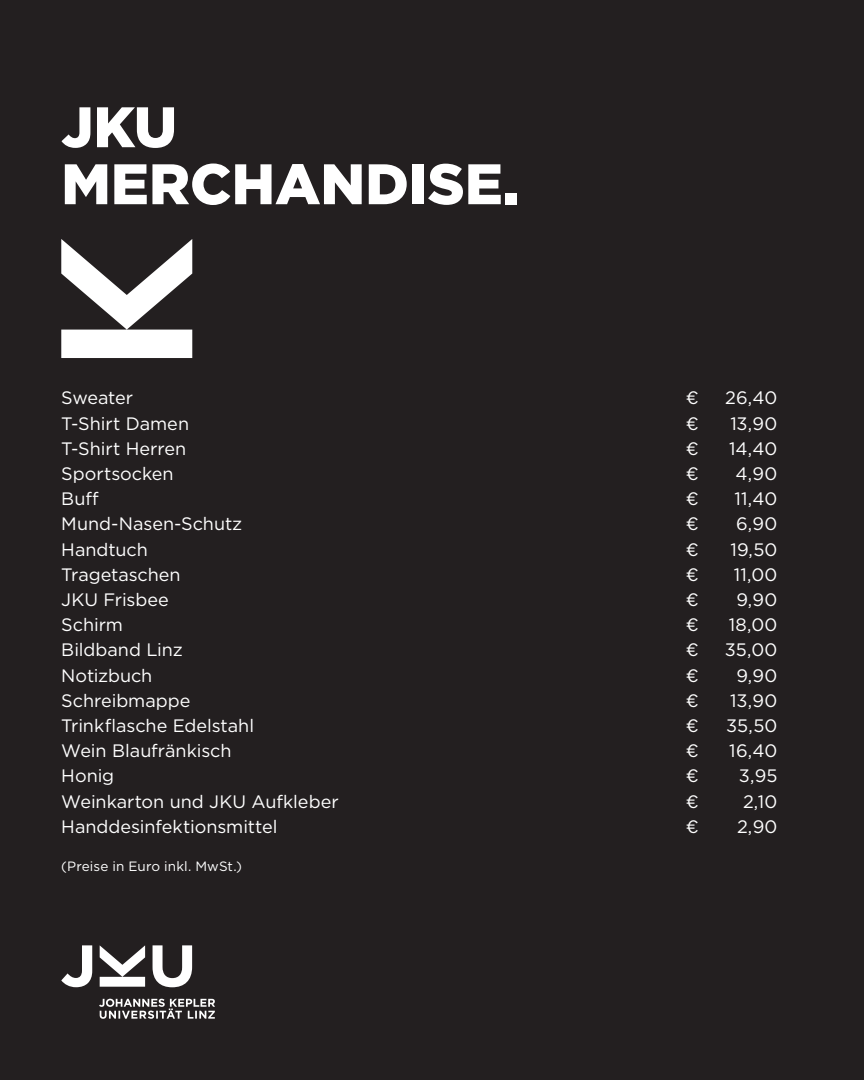
<style>
.page{position:relative;width:864px;height:1080px;background:#fff}
.page>*{position:absolute;margin:0;border:0;box-sizing:border-box;transform-origin:0 0}
.t1{font:900 57px/57px "Gotham";color:#fff}
.t2{font:18px "Gotham";color:#fff}
.t3{font:18px "Gotham";letter-spacing:-.02em;color:#fff}
.t4{font:13.5px "Gotham";letter-spacing:.01em;color:#fff}
</style>
<div class="page">
<div style="left:0;top:0;width:863px;height:1080px;background:#231f20"></div>
<svg style="left:61px;top:239px;width:131px;height:119px"></svg>
<svg style="left:61px;top:945px;width:154px;height:74px"></svg>
<h1 class="t1" style="left:61px;top:98px;width:459px">JKU<br>MERCHANDISE.</h1>
<p class="t3" style="left:61px;top:386px;width:73px">Sweater</p>
<p class="t2" style="left:685px;top:386px;width:14px">€</p>
<p class="t2" style="left:725px;top:386px;width:54px">26,40</p>
<p class="t2" style="left:61px;top:412px;width:129px">T-Shirt Damen</p>
<p class="t2" style="left:685px;top:412px;width:14px">€</p>
<p class="t2" style="left:730px;top:412px;width:49px">13,90</p>
<p class="t2" style="left:61px;top:437px;width:126px">T-Shirt Herren</p>
<p class="t2" style="left:685px;top:437px;width:14px">€</p>
<p class="t2" style="left:729px;top:437px;width:50px">14,40</p>
<p class="t2" style="left:61px;top:462px;width:114px">Sportsocken</p>
<p class="t2" style="left:685px;top:462px;width:14px">€</p>
<p class="t2" style="left:735px;top:462px;width:43px">4,90</p>
<p class="t2" style="left:61px;top:487px;width:39px">Buff</p>
<p class="t2" style="left:685px;top:487px;width:14px">€</p>
<p class="t2" style="left:734px;top:487px;width:44px">11,40</p>
<p class="t2" style="left:61px;top:512px;width:182px">Mund-Nasen-Schutz</p>
<p class="t2" style="left:685px;top:512px;width:14px">€</p>
<p class="t2" style="left:735px;top:512px;width:43px">6,90</p>
<p class="t2" style="left:61px;top:538px;width:88px">Handtuch</p>
<p class="t2" style="left:685px;top:538px;width:14px">€</p>
<p class="t2" style="left:730px;top:538px;width:49px">19,50</p>
<p class="t2" style="left:61px;top:563px;width:121px">Tragetaschen</p>
<p class="t2" style="left:685px;top:563px;width:14px">€</p>
<p class="t2" style="left:733px;top:563px;width:45px">11,00</p>
<p class="t2" style="left:61px;top:588px;width:109px">JKU Frisbee</p>
<p class="t2" style="left:685px;top:588px;width:14px">€</p>
<p class="t2" style="left:736px;top:588px;width:43px">9,90</p>
<p class="t2" style="left:61px;top:613px;width:63px">Schirm</p>
<p class="t2" style="left:685px;top:613px;width:14px">€</p>
<p class="t2" style="left:728px;top:613px;width:50px">18,00</p>
<p class="t2" style="left:61px;top:638px;width:123px">Bildband Linz</p>
<p class="t2" style="left:685px;top:638px;width:14px">€</p>
<p class="t2" style="left:724px;top:638px;width:54px">35,00</p>
<p class="t2" style="left:61px;top:664px;width:93px">Notizbuch</p>
<p class="t2" style="left:685px;top:664px;width:14px">€</p>
<p class="t2" style="left:736px;top:664px;width:43px">9,90</p>
<p class="t2" style="left:61px;top:689px;width:131px">Schreibmappe</p>
<p class="t2" style="left:685px;top:689px;width:14px">€</p>
<p class="t2" style="left:730px;top:689px;width:49px">13,90</p>
<p class="t2" style="left:61px;top:714px;width:194px">Trinkflasche Edelstahl</p>
<p class="t2" style="left:685px;top:714px;width:14px">€</p>
<p class="t2" style="left:726px;top:714px;width:53px">35,50</p>
<p class="t2" style="left:61px;top:739px;width:172px">Wein Blaufränkisch</p>
<p class="t2" style="left:685px;top:739px;width:14px">€</p>
<p class="t2" style="left:729px;top:739px;width:50px">16,40</p>
<p class="t2" style="left:61px;top:764px;width:54px">Honig</p>
<p class="t2" style="left:685px;top:764px;width:14px">€</p>
<p class="t2" style="left:738px;top:764px;width:40px">3,95</p>
<p class="t2" style="left:61px;top:790px;width:279px">Weinkarton und JKU Aufkleber</p>
<p class="t2" style="left:685px;top:790px;width:14px">€</p>
<p class="t2" style="left:742px;top:790px;width:36px">2,10</p>
<p class="t2" style="left:61px;top:815px;width:217px">Handdesinfektionsmittel</p>
<p class="t2" style="left:685px;top:815px;width:14px">€</p>
<p class="t2" style="left:736px;top:815px;width:42px">2,90</p>
<p class="t4" style="left:61px;top:857px;width:182px">(Preise in Euro inkl. MwSt.)</p>
</div>
